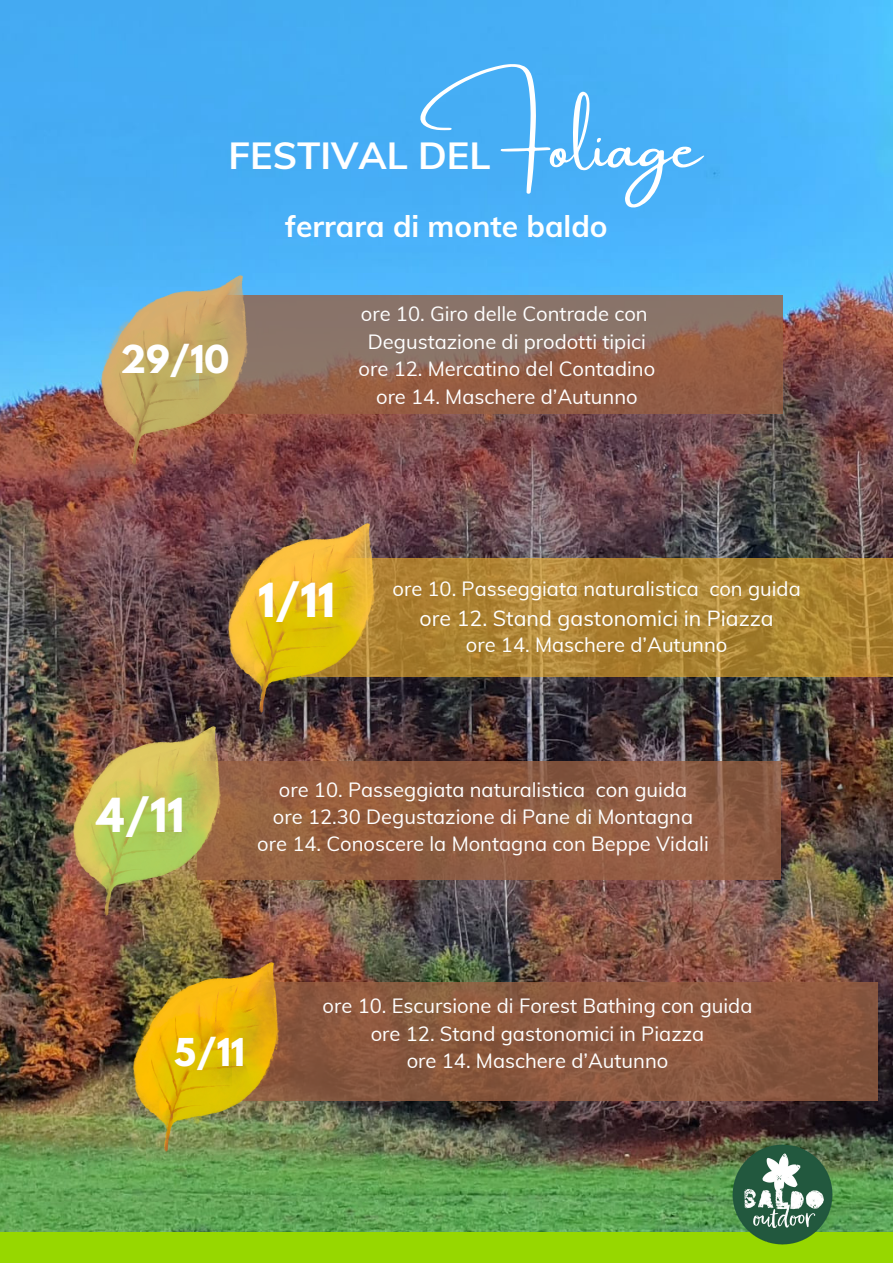
<style>
.page{position:relative;width:893px;height:1264px;background:#fff}
.page>*{position:absolute;margin:0;border:0;box-sizing:border-box;transform-origin:0 0}
.t1{font:61.65px "Amsterdam One";color:#fff}
.t2{font:700 41.55px "League Spartan";color:#fff}
.t3{font:700 37.8px "Muli";color:#fff}
.t4{font:700 34.05px "League Spartan";color:#fff}
.t5{font:700 30px "Muli";color:#fff}
.t6{font:21.45px "Muli";color:#fff}
.t7{font:20.1px "Muli";color:#fff}
</style>
<div class="page">
<img style="left:0;top:0;width:892px;height:1232px">
<svg style="left:376px;top:558px;width:516px;height:119px;background:#ad8333"></svg>
<img style="left:226px;top:523px;width:150px;height:189px">
<svg style="left:249px;top:294px;width:533px;height:119px;background:#8e6857"></svg>
<img style="left:99px;top:275px;width:150px;height:189px">
<svg style="left:222px;top:761px;width:558px;height:119px;background:#915d41"></svg>
<img style="left:72px;top:726px;width:150px;height:189px">
<div style="left:0;top:1232px;width:892px;height:30px;background:#97d700"></div>
<img style="left:730px;top:1142px;width:104px;height:103px">
<svg style="left:281px;top:982px;width:596px;height:119px;background:#8a573e"></svg>
<img style="left:131px;top:962px;width:150px;height:189px">
<p class="t1" style="left:418px;top:113px;width:285px">Foliage</p>
<p class="t3" style="left:228px;top:131px;width:263px">FESTIVAL DEL</p>
<p class="t4" style="left:121px;top:342px;width:110px">29/10</p>
<p class="t5" style="left:285px;top:207px;width:324px">ferrara di monte baldo</p>
<p class="t7" style="left:361px;top:301px;width:288px">ore 10. Giro delle Contrade con</p>
<p class="t7" style="left:368px;top:328px;width:279px">Degustazione di prodotti tipici</p>
<p class="t7" style="left:358px;top:356px;width:298px">ore 12. Mercatino del Contadino</p>
<p class="t7" style="left:376px;top:383px;width:263px">ore 14. Maschere d’Autunno</p>
<p class="t2" style="left:97px;top:794px;width:89px">4/11</p>
<p class="t2" style="left:258px;top:580px;width:78px">1/11</p>
<p class="t7" style="left:392px;top:575px;width:410px">ore 10. Passeggiata naturalistica con guida</p>
<p class="t6" style="left:419px;top:604px;width:356px">ore 12. Stand gastonomici in Piazza</p>
<p class="t7" style="left:466px;top:632px;width:263px">ore 14. Maschere d’Autunno</p>
<p class="t7" style="left:279px;top:776px;width:410px">ore 10. Passeggiata naturalistica con guida</p>
<p class="t7" style="left:273px;top:803px;width:421px">ore 12.30 Degustazione di Pane di Montagna</p>
<p class="t7" style="left:257px;top:831px;width:453px">ore 14. Conoscere la Montagna con Beppe Vidali</p>
<p class="t4" style="left:174px;top:1035px;width:72px">5/11</p>
<p class="t7" style="left:322px;top:993px;width:431px">ore 10. Escursione di Forest Bathing con guida</p>
<p class="t7" style="left:371px;top:1020px;width:335px">ore 12. Stand gastonomici in Piazza</p>
<p class="t7" style="left:407px;top:1047px;width:263px">ore 14. Maschere d’Autunno</p>
</div>
